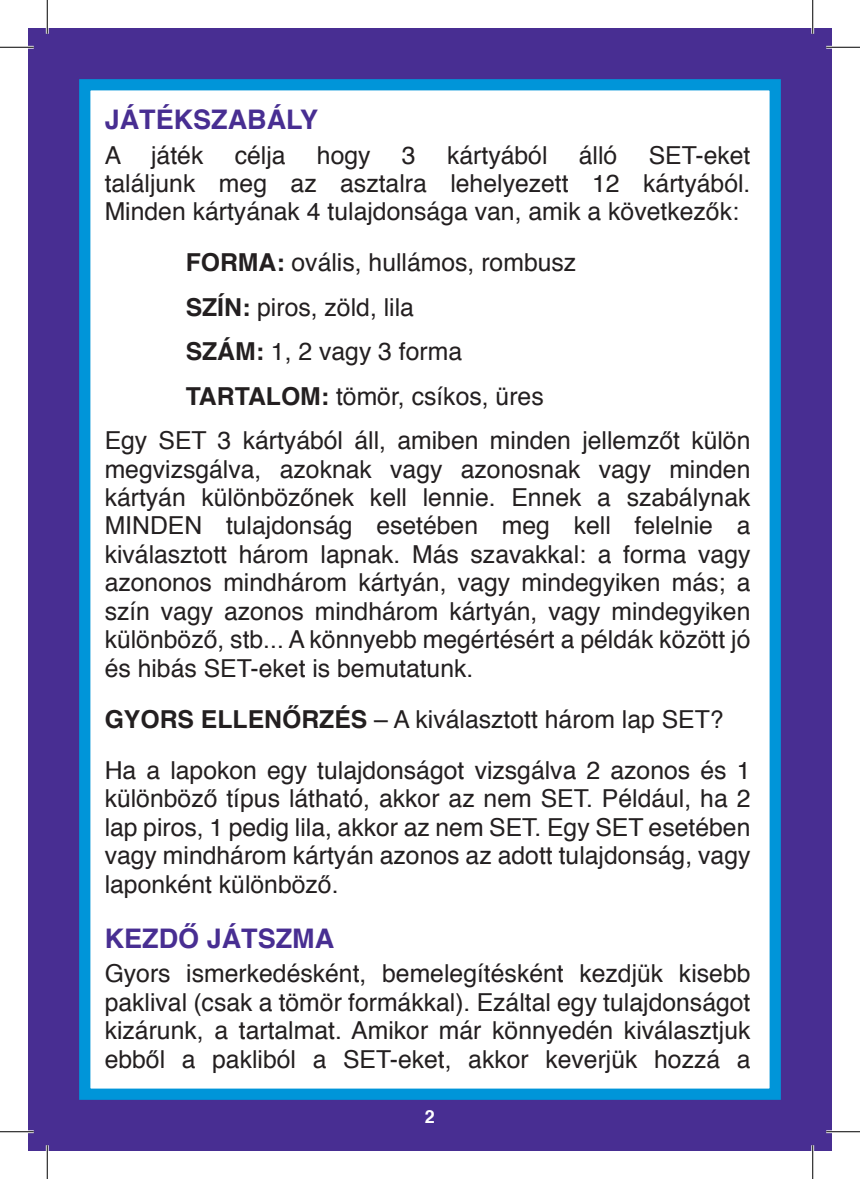
<style>
.page{position:relative;width:860px;height:1179px;background:#fff}
.page>*{position:absolute;margin:0;border:0;box-sizing:border-box;transform-origin:0 0}
.t1{font:700 27px "Helvetica";color:#482e92}
.t2{font:24.75px/28.3px "Helvetica";color:#231f20;text-align:justify}
.t3{font:700 18px "Helvetica";color:#fff}
.s1{font-weight:700}
</style>
<div class="page">
<div style="left:28px;top:28px;width:804px;height:1123px;background:#482e92"></div>
<div style="left:79px;top:79px;width:702px;height:1021px;background:#fff;border:11px solid #0095d9"></div>
<hr style="left:0;top:46px;width:34px;height:3px;background:#fff">
<hr style="left:826px;top:46px;width:34px;height:3px;background:#fff">
<hr style="left:0;top:1130px;width:34px;height:3px;background:#fff">
<hr style="left:826px;top:1130px;width:34px;height:3px;background:#fff">
<hr style="left:46px;top:0;width:3px;height:34px;background:#fff">
<hr style="left:46px;top:1145px;width:3px;height:34px;background:#fff">
<hr style="left:811px;top:0;width:3px;height:34px;background:#fff">
<hr style="left:811px;top:1145px;width:3px;height:34px;background:#fff">
<hr style="left:0;top:47px;width:34px;height:1px;background:#000">
<hr style="left:826px;top:47px;width:34px;height:1px;background:#000">
<hr style="left:0;top:1131px;width:34px;height:1px;background:#000">
<hr style="left:826px;top:1131px;width:34px;height:1px;background:#000">
<hr style="left:47px;top:0;width:1px;height:34px;background:#000">
<hr style="left:47px;top:1145px;width:1px;height:34px;background:#000">
<hr style="left:812px;top:0;width:1px;height:34px;background:#000">
<hr style="left:812px;top:1145px;width:1px;height:34px;background:#000">
<p class="t1" style="left:105px;top:101px;width:215px">JÁTÉKSZABÁLY</p>
<p class="t2" style="left:105px;top:142px;width:100px">A játék</p>
<p class="t2" style="left:235px;top:142px;width:52px">célja</p>
<p class="t2" style="left:317px;top:142px;width:55px">hogy</p>
<p class="t2" style="left:402px;top:142px;width:15px">3</p>
<p class="t2" style="left:447px;top:142px;width:102px">kártyából</p>
<p class="t2" style="left:579px;top:142px;width:40px">álló</p>
<p class="t2" style="left:105px;top:142px;width:647px;text-indent:544px">SET-eket találjunk meg az asztalra lehelyezett 12 kártyából.<br>Minden kártyának 4 tulajdonsága van, amik a következők:</p>
<p class="t2" style="left:186px;top:250px;width:392px"><span class="s1">FORMA:</span> ovális, hullámos, rombusz</p>
<p class="t2" style="left:186px;top:294px;width:230px"><span class="s1">SZÍN:</span> piros, zöld, lila</p>
<p class="t2" style="left:186px;top:339px;width:278px"><span class="s1">SZÁM:</span> 1, 2 vagy 3 forma</p>
<p class="t2" style="left:186px;top:383px;width:360px"><span class="s1">TARTALOM:</span> tömör, csíkos, üres</p>
<p class="t2" style="left:105px;top:428px;width:647px">Egy SET 3 kártyából áll, amiben minden jellemzőt külön</p>
<p class="t2" style="left:105px;top:456px;width:647px">megvizsgálva, azoknak vagy azonosnak vagy minden kártyán különbözőnek kell lennie. Ennek a szabálynak MINDEN tulajdonság esetében meg kell felelnie a kiválasztott három lapnak. Más szavakkal: a forma vagy azononos mindhárom kártyán, vagy mindegyiken más; a szín vagy azonos mindhárom kártyán, vagy mindegyiken különböző, stb... A könnyebb megértésért a példák között jó és hibás SET-eket is bemutatunk.</p>
<p class="t2" style="left:105px;top:695px;width:647px;line-height:50.9px"><span class="s1">GYORS ELLENŐRZÉS</span> – A kiválasztott három lap SET?<br>Ha a lapokon egy tulajdonságot vizsgálva 2 azonos és 1</p>
<p class="t2" style="left:105px;top:786px;width:647px">különböző típus látható, akkor az nem SET. Például, ha 2 lap piros, 1 pedig lila, akkor az nem SET. Egy SET esetében vagy mindhárom kártyán azonos az adott tulajdonság, vagy laponként különböző.</p>
<p class="t1" style="left:105px;top:919px;width:231px">KEZDŐ JÁTSZMA</p>
<p class="t2" style="left:105px;top:961px;width:647px">Gyors ismerkedésként, bemelegítésként kezdjük kisebb paklival (csak a tömör formákkal). Ezáltal egy tulajdonságot kizárunk, a tartalmat. Amikor már könnyedén kiválasztjuk ebből a pakliból a SET-eket, akkor keverjük hozzá a</p>
<p class="t3" style="left:425px;top:1104px;width:12px">2</p>
</div>
